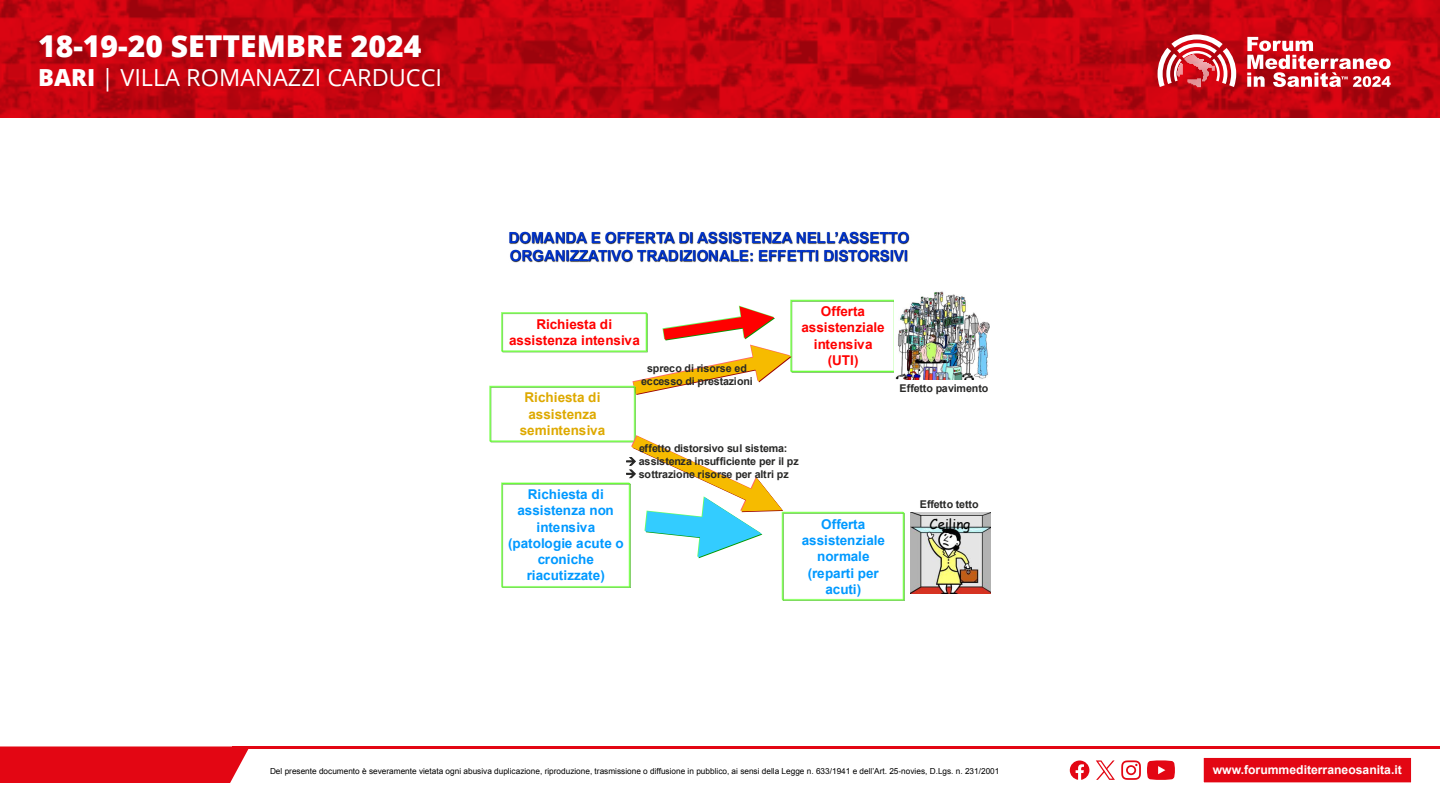
<style>
.page{position:relative;width:1440px;height:810px;background:#fff}
.page>*{position:absolute;margin:0;border:0;box-sizing:border-box;transform-origin:0 0}
.t1{font:800 30.08px "Open Sans";color:#fff}
.t2{font:23.55px "Open Sans";color:#fff}
.t3{font:700 15.23px/18.1px "Arial";letter-spacing:-.02em;color:#03c}
.t4{font:700 13.5px/16.2px "Arial";color:#09f;text-align:center}
.t5{font:700 13.5px/16.4px "Arial";color:#f00;text-align:center}
.t6{font:700 13.5px/16.4px "Arial";color:#dea900;text-align:center}
.t7{font:13.5px "Comic Sans MS";color:#000}
.t8{font:700 12.15px "Arial";color:#fff}
.t9{font:700 10.73px "Arial";letter-spacing:-.02em;color:#282827}
.t10{font:700 10.65px "Arial";letter-spacing:-.015em;color:#282827}
.t11{font:8.25px "Arial";color:#000}
.s1{font-weight:800}
</style>
<div class="page">
<div style="left:0;top:746px;width:249px;height:37px;background:#e30613"></div>
<hr style="left:232px;top:746px;width:1208px;height:3px;background:#e30613">
<div style="left:1203px;top:757px;width:209px;height:27px;background:#e30613;border:1px solid #fff"></div>
<svg style="left:1121px;top:760px;width:20px;height:20px"></svg>
<svg style="left:1147px;top:760px;width:28px;height:20px"></svg>
<svg style="left:1070px;top:761px;width:19px;height:19px"></svg>
<svg style="left:1096px;top:760px;width:19px;height:20px"></svg>
<svg style="left:0;top:0;width:1440px;height:117px;background:#c2040f"></svg>
<svg style="left:1158px;top:34px;width:78px;height:53px"></svg>
<svg style="left:1247px;top:37px;width:144px;height:50px"></svg>
<img style="left:509px;top:231px;width:401px;height:10px">
<img style="left:509px;top:241px;width:400px;height:22px">
<svg style="left:489px;top:300px;width:416px;height:301px"></svg>
<img style="left:910px;top:512px;width:80px;height:82px">
<img style="left:894px;top:291px;width:96px;height:88px">
<h1 class="t1" style="left:38px;top:24px;width:385px">18-19-20 SETTEMBRE 2024</h1>
<h2 class="t2" style="left:38px;top:62px;width:406px"><span class="s1">BARI</span> | VILLA ROMANAZZI CARDUCCI</h2>
<h3 class="t3" style="left:509px;top:229px;width:402px">DOMANDA E OFFERTA DI ASSISTENZA NELL’ASSETTO<br>ORGANIZZATIVO TRADIZIONALE: EFFETTI DISTORSIVI</h3>
<h3 class="t5" style="left:509px;top:316px;width:132px">Richiesta di assistenza intensiva</h3>
<h3 class="t6" style="left:520px;top:390px;width:87px">Richiesta di assistenza semintensiva</h3>
<p class="t10" style="left:647px;top:362px;width:101px">spreco di risorse ed</p>
<h3 class="t9" style="left:641px;top:374px;width:113px">eccesso di prestazioni</h3>
<h3 class="t5" style="left:801px;top:303px;width:85px">Offerta assistenziale intensiva (UTI)</h3>
<h3 class="t9" style="left:639px;top:442px;width:150px">effetto distorsivo sul sistema:</h3>
<h3 class="t9" style="left:626px;top:454px;width:175px">→ assistenza insufficiente per il pz</h3>
<h3 class="t9" style="left:626px;top:467px;width:165px">→ sottrazione risorse per altri pz</h3>
<h3 class="t4" style="left:508px;top:487px;width:117px">Richiesta di assistenza non intensiva (patologie acute o croniche riacutizzate)</h3>
<h3 class="t4" style="left:802px;top:516px;width:85px">Offerta assistenziale normale (reparti per acuti)</h3>
<h3 class="t9" style="left:900px;top:381px;width:90px">Effetto pavimento</h3>
<p class="t10" style="left:920px;top:497px;width:60px">Effetto tetto</p>
<h3 class="t7" style="left:929px;top:514px;width:42px">Ceiling</h3>
<p class="t11" style="left:270px;top:766px;width:731px">Del presente documento è severamente vietata ogni abusiva duplicazione, riproduzione, trasmissione o diffusione in pubblico, ai sensi della Legge n. 633/1941 e dell’Art. 25-novies, D.Lgs. n. 231/2001</p>
<h3 class="t8" style="left:1213px;top:762px;width:191px">www.forummediterraneosanita.it</h3>
</div>
